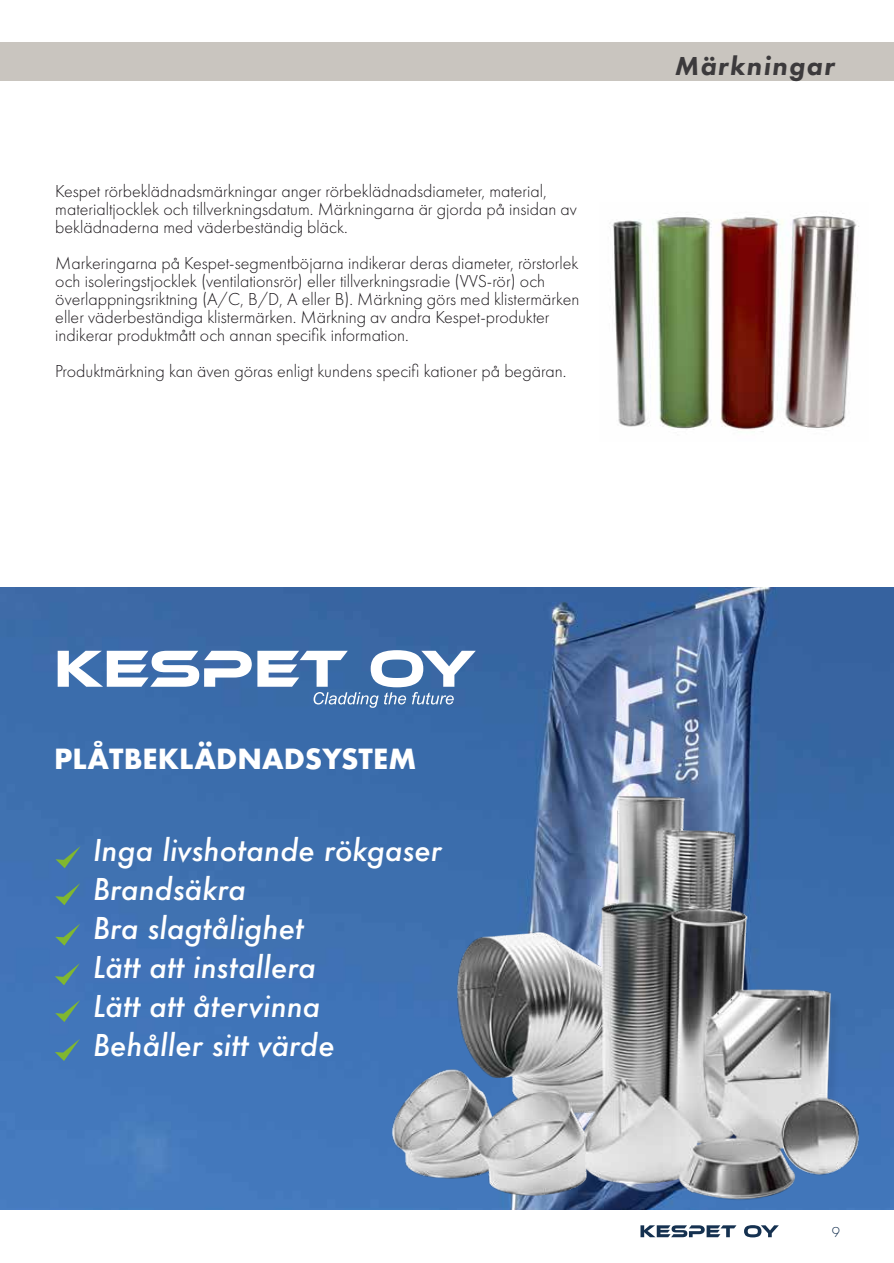
<style>
.page{position:relative;width:894px;height:1263px;background:#fff}
.page>*{position:absolute;margin:0;border:0;box-sizing:border-box;transform-origin:0 0}
.t1{font:italic 500 29.25px/39px "Futura";color:#fff}
.t2{font:700 27px "Futura";color:#fff}
.t3{font:italic 800 27px "Futura PT";letter-spacing:.055em;color:#3c3a3c}
.t4{font:300 18px/18px "Futura PT";color:#1b171b}
.t5{font:300 15px "Futura PT";color:#153150}
</style>
<div class="page">
<svg style="left:640px;top:1225px;width:96px;height:12px"></svg>
<svg style="left:744px;top:1225px;width:34px;height:12px"></svg>
<div style="left:0;top:43px;width:893px;height:38px;background:#c9c5bf"></div>
<img style="left:0;top:588px;width:893px;height:621px">
<svg style="left:55px;top:1039px;width:25px;height:22px"></svg>
<svg style="left:55px;top:963px;width:25px;height:22px"></svg>
<svg style="left:55px;top:923px;width:25px;height:23px"></svg>
<svg style="left:55px;top:883px;width:25px;height:22px"></svg>
<svg style="left:55px;top:846px;width:26px;height:22px"></svg>
<svg style="left:55px;top:1000px;width:25px;height:22px"></svg>
<svg style="left:58px;top:650px;width:417px;height:58px"></svg>
<img style="left:612px;top:213px;width:247px;height:219px">
<img style="left:386px;top:791px;width:477px;height:418px">
<p class="t4" style="left:55px;top:182px;width:523px">Kespet rörbeklädnadsmärkningar anger rörbeklädnadsdiameter, material, materialtjocklek och tillverkningsdatum. Märkningarna är gjorda på insidan av beklädnaderna med väderbeständig bläck.</p>
<p class="t4" style="left:55px;top:254px;width:525px">Markeringarna på Kespet-segmentböjarna indikerar deras diameter, rörstorlek och isoleringstjocklek (ventilationsrör) eller tillverkningsradie (VVS-rör) och överlappningsriktning (A/C, B/D, A eller B). Märkning görs med klistermärken eller väderbeständiga klistermärken. Märkning av andra Kespet-produkter indikerar produktmått och annan specifik information.</p>
<p class="t4" style="left:55px;top:362px;width:512px">Produktmärkning kan även göras enligt kundens specifi kationer på begäran.</p>
<h2 class="t3" style="left:674px;top:49px;width:161px">Märkningar</h2>
<h2 class="t2" style="left:54px;top:739px;width:364px">PLÅTBEKLÄDNADSYSTEM</h2>
<h1 class="t1" style="left:93px;top:830px;width:350px">Inga livshotande rökgaser<br>Brandsäkra<br>Bra slagtålighet<br>Lätt att installera<br>Lätt att återvinna<br>Behåller sitt värde</h1>
<p class="t5" style="left:831px;top:1223px;width:10px">9</p>
</div>
